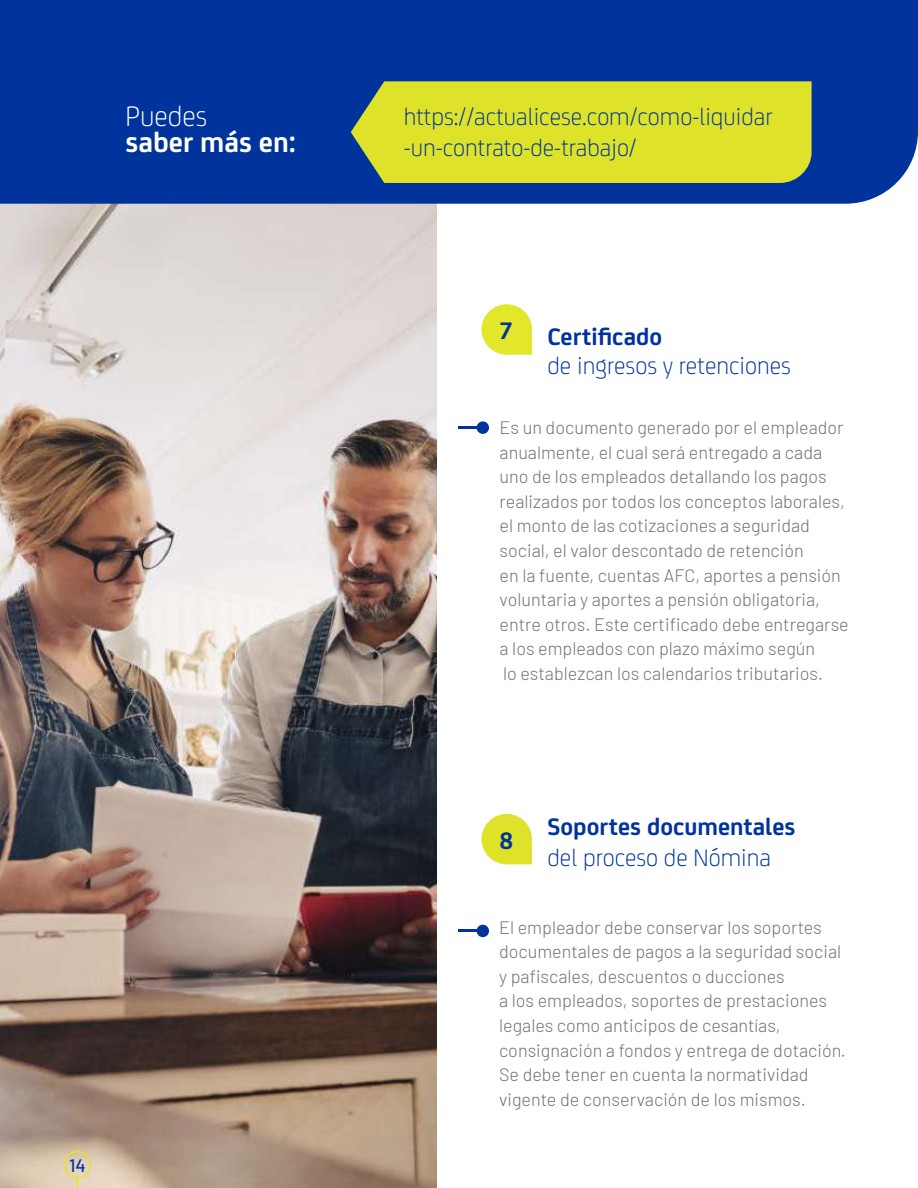
<style>
.page{position:relative;width:918px;height:1188px;background:#fff}
.page>*{position:absolute;margin:0;border:0;box-sizing:border-box;transform-origin:0 0}
.t1{font:700 30px "FS Joey";color:#fff}
.t2{font:300 30px "FS Joey";color:#fff}
.t3{font:300 25.5px/30.6px "FS Joey";color:#00339b}
.t4{font:700 25.5px "FS Joey";color:#00339b}
.t5{font:700 25.5px "FS Joey";color:#00339f}
.t6{font:300 18px/24.6px "Barlow";color:#707372}
.t7{font:500 18px "Barlow";color:#00339f}
</style>
<div class="page">
<svg style="left:482px;top:814px;width:50px;height:50px"></svg>
<svg style="left:482px;top:304px;width:50px;height:51px"></svg>
<div style="left:477px;top:421px;width:12px;height:13px;background:#00339d;border-radius:50%"></div>
<hr style="left:458px;top:426px;width:25px;height:3px;background:#00339d">
<div style="left:477px;top:925px;width:12px;height:12px;background:#00339d;border-radius:50%"></div>
<hr style="left:458px;top:930px;width:25px;height:2px;background:#00339d">
<img style="left:0;top:204px;width:437px;height:984px">
<div style="left:64px;top:1151px;width:27px;height:27px;border:2px solid #e1e629;border-radius:50%"></div>
<div style="left:0;top:0;width:918px;height:204px;background:#00339b"></div>
<div style="left:351px;top:81px;width:461px;height:102px;background:#dee329"></div>
<h1 class="t2" style="left:126px;top:95px;width:83px">Puedes</h1>
<h2 class="t3" style="left:404px;top:100px;width:370px">https://actualicese.com/como-liquidar -un-contrato-de-trabajo/</h2>
<h1 class="t1" style="left:126px;top:120px;width:172px">saber más en:</h1>
<p class="t7" style="left:69px;top:1152px;width:18px">14</p>
<h2 class="t5" style="left:499px;top:312px;width:15px">7</h2>
<h2 class="t4" style="left:548px;top:317px;width:116px">Certificado</h2>
<h2 class="t3" style="left:548px;top:349px;width:245px">de ingresos y retenciones</h2>
<p class="t6" style="left:500px;top:414px;width:351px">Es un documento generado por el empleador anualmente, el cual será entregado a cada uno de los empleados detallando los pagos realizados por todos los conceptos laborales, el monto de las cotizaciones a seguridad social, el valor descontado de retención<br>en la fuente, cuentas AFC, aportes a pensión voluntaria y aportes a pensión obligatoria, entre otros. Este certificado debe entregarse a los empleados con plazo máximo según<br>lo establezcan los calendarios tributarios.</p>
<h2 class="t4" style="left:500px;top:821px;width:15px">8</h2>
<h2 class="t4" style="left:548px;top:808px;width:250px">Soportes documentales</h2>
<h2 class="t3" style="left:548px;top:840px;width:225px">del proceso de Nómina</h2>
<p class="t6" style="left:499px;top:914px;width:348px">El empleador debe conservar los soportes documentales de pagos a la seguridad social y pafiscales, descuentos o ducciones<br>a los empleados, soportes de prestaciones legales como anticipos de cesantías, consignación a fondos y entrega de dotación.<br>Se debe tener en cuenta la normatividad vigente de conservación de los mismos.</p>
</div>
